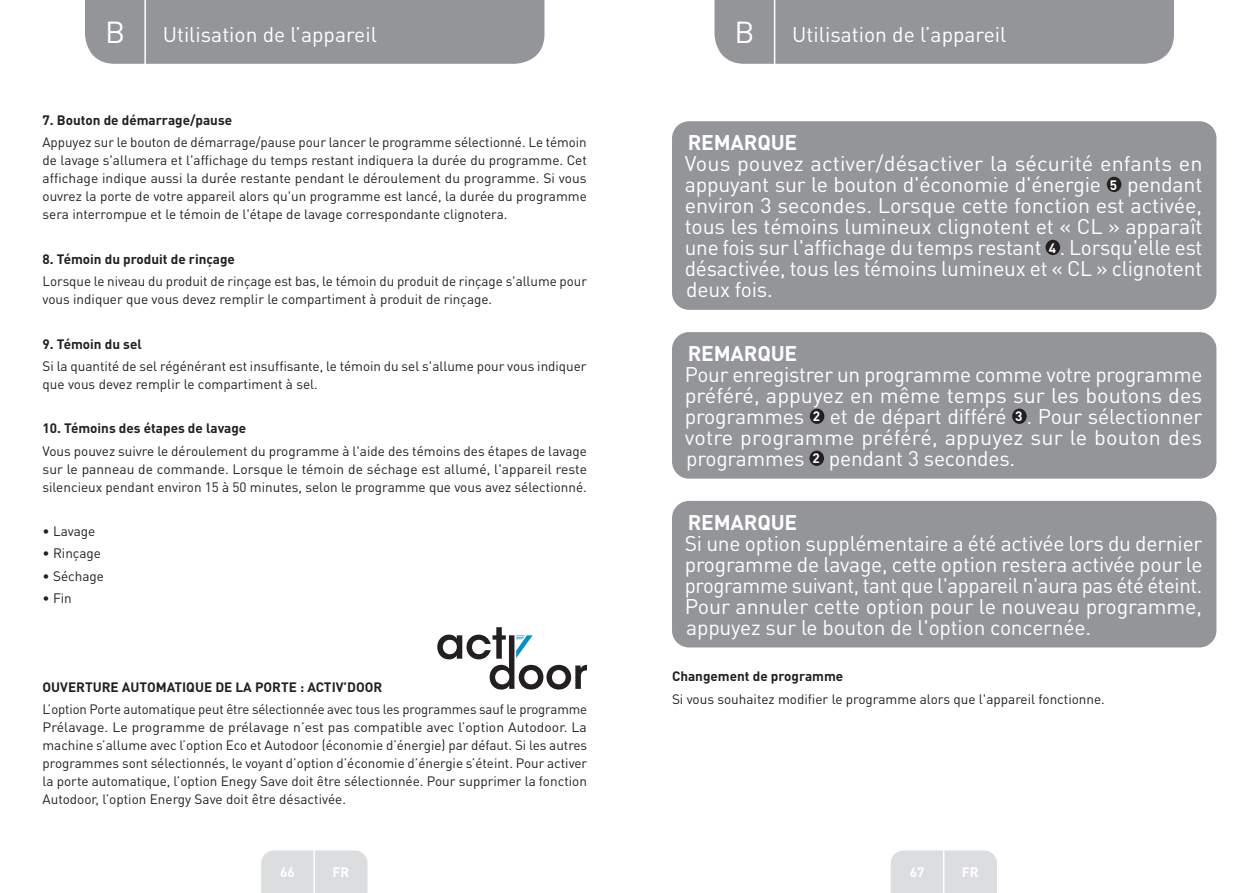
<style>
.page{position:relative;width:1259px;height:893px;background:#fff}
.page>*{position:absolute;margin:0;border:0;box-sizing:border-box;transform-origin:0 0}
.t1{font:30px "DIN Pro";color:#fff}
.Large_Text__3_2_mm{font:21px/21px "DIN Pro Regular";letter-spacing:-.01em;color:#fff;text-align:justify}
.t2{font:21px "DIN Pro";color:#fff}
.Large_Text__3_2_mm-2{font:21px "DIN Pro Bold";letter-spacing:-.01em;color:#fff}
.Large_Text__3_2_mm-3{font:13.5px/18px "DIN Pro Regular";color:#231f20;text-align:justify}
.Large_Text__3_2_mm-4{font:13.5px/18px "DIN Pro";color:#231f20;text-align:justify}
.Large_Text__3_2_mm-5{font:13.5px "DIN Pro Bold";color:#231f20}
.Large_Text__3_2_mm-6{font:700 13.5px "DIN Pro";color:#231f20}
.t3{font:700 13.5px "DIN Pro";color:#fff}
.t4{font:13.5px "DIN Pro Bold";color:#fff}
</style>
<div class="page">
<div style="left:85px;top:0;width:459px;height:64px;background:#939598"></div>
<div style="left:714px;top:0;width:460px;height:64px;background:#939598"></div>
<div style="left:261px;top:850px;width:106px;height:43px;background:#dcdddf"></div>
<div style="left:890px;top:850px;width:107px;height:43px;background:#dcdddf"></div>
<hr style="left:313px;top:833px;width:2px;height:60px;background:#fff">
<hr style="left:943px;top:833px;width:1px;height:60px;background:#fff">
<hr style="left:144px;top:0;width:2px;height:66px;background:#fff">
<hr style="left:774px;top:0;width:1px;height:66px;background:#fff">
<div style="left:672px;top:121px;width:544px;height:189px;background:#939598;border-radius:17px"></div>
<div style="left:1106px;top:177px;width:15px;height:15px;background:#231f20;border-radius:50%"></div>
<div style="left:1045px;top:240px;width:15px;height:15px;background:#231f20;border-radius:50%"></div>
<div style="left:672px;top:332px;width:544px;height:147px;background:#939598;border-radius:17px"></div>
<div style="left:810px;top:409px;width:14px;height:15px;background:#231f20;border-radius:50%"></div>
<div style="left:1012px;top:409px;width:14px;height:15px;background:#231f20;border-radius:50%"></div>
<div style="left:809px;top:451px;width:15px;height:15px;background:#231f20;border-radius:50%"></div>
<div style="left:672px;top:501px;width:544px;height:146px;background:#939598;border-radius:17px"></div>
<svg style="left:437px;top:627px;width:150px;height:63px"></svg>
<h1 class="t1" style="left:105px;top:11px;width:22px">B</h1>
<h2 class="t2" style="left:163px;top:20px;width:216px">Utilisation de l’appareil</h2>
<h1 class="t1" style="left:734px;top:11px;width:22px">B</h1>
<h2 class="t2" style="left:792px;top:20px;width:216px">Utilisation de l’appareil</h2>
<p class="Large_Text__3_2_mm-5" style="left:43px;top:111px;width:191px">7. Bouton de démarrage/pause</p>
<p class="Large_Text__3_2_mm-3" style="left:43px;top:133px;width:546px">Appuyez sur le bouton de démarrage/pause pour lancer le programme sélectionné. Le témoin de lavage s'allumera et l'affichage du temps restant indiquera la durée du programme. Cet affichage indique aussi la durée restante pendant le déroulement du programme. Si vous ouvrez la porte de votre appareil alors qu'un programme est lancé, la durée du programme sera interrompue et le témoin de l'étape de lavage correspondante clignotera.</p>
<p class="Large_Text__3_2_mm-5" style="left:43px;top:250px;width:194px">8. Témoin du produit de rinçage</p>
<p class="Large_Text__3_2_mm-3" style="left:43px;top:272px;width:546px">Lorsque le niveau du produit de rinçage est bas, le témoin du produit de rinçage s'allume pour vous indiquer que vous devez remplir le compartiment à produit de rinçage.</p>
<p class="Large_Text__3_2_mm-5" style="left:43px;top:335px;width:101px">9. Témoin du sel</p>
<p class="Large_Text__3_2_mm-3" style="left:43px;top:357px;width:545px">Si la quantité de sel régénérant est insuffisante, le témoin du sel s'allume pour vous indiquer que vous devez remplir le compartiment à sel.</p>
<p class="Large_Text__3_2_mm-5" style="left:43px;top:420px;width:205px">10. Témoins des étapes de lavage</p>
<p class="Large_Text__3_2_mm-3" style="left:43px;top:441px;width:546px">Vous pouvez suivre le déroulement du programme à l'aide des témoins des étapes de lavage sur le panneau de commande. Lorsque le témoin de séchage est allumé, l'appareil reste silencieux pendant environ 15 à 50 minutes, selon le programme que vous avez sélectionné.</p>
<p class="Large_Text__3_2_mm-3" style="left:43px;top:522px;width:54px">• Lavage</p>
<p class="Large_Text__3_2_mm-3" style="left:43px;top:544px;width:60px">• Rinçage</p>
<p class="Large_Text__3_2_mm-3" style="left:43px;top:566px;width:63px">• Séchage</p>
<p class="Large_Text__3_2_mm-3" style="left:43px;top:589px;width:31px">• Fin</p>
<p class="Large_Text__3_2_mm-6" style="left:43px;top:678px;width:341px">OUVERTURE AUTOMATIQUE DE LA PORTE : ACTIV’DOOR</p>
<p class="Large_Text__3_2_mm-4" style="left:43px;top:700px;width:546px">L’option Porte automatique peut être sélectionnée avec tous les programmes sauf le programme Prélavage. Le programme de prélavage n’est pas compatible avec l’option Autodoor. La machine s’allume avec l’option Eco et Autodoor (économie d’énergie) par défaut. Si les autres programmes sont sélectionnés, le voyant d’option d’économie d’énergie s’éteint. Pour activer la porte automatique, l’option Enegy Save doit être sélectionnée. Pour supprimer la fonction Autodoor, l’option Energy Save doit être désactivée.</p>
<p class="Large_Text__3_2_mm-2" style="left:688px;top:129px;width:111px">REMARQUE</p>
<p class="Large_Text__3_2_mm" style="left:685px;top:153px;width:519px">Vous pouvez activer/désactiver la sécurité enfants en appuyant sur le bouton d'économie d'énergie</p>
<p class="Large_Text__3_2_mm" style="left:685px;top:174px;width:519px;text-indent:442px">pendant environ 3 secondes. Lorsque cette fonction est activée, tous les témoins lumineux clignotent et « CL » apparaît une fois sur l'affichage du temps restant</p>
<p class="t4" style="left:1110px;top:176px;width:9px">5</p>
<p class="Large_Text__3_2_mm" style="left:685px;top:237px;width:519px;text-indent:375px">. Lorsqu'elle est désactivée, tous les témoins lumineux et « CL » clignotent deux fois.</p>
<p class="t4" style="left:1048px;top:239px;width:9px">4</p>
<p class="Large_Text__3_2_mm-2" style="left:688px;top:339px;width:111px">REMARQUE</p>
<p class="Large_Text__3_2_mm" style="left:685px;top:363px;width:519px">Pour enregistrer un programme comme votre programme préféré, appuyez en même temps sur les boutons des programmes</p>
<p class="Large_Text__3_2_mm" style="left:685px;top:405px;width:519px;text-indent:342px">. Pour sélectionner votre programme préféré, appuyez sur le bouton des programmes</p>
<p class="t4" style="left:813px;top:408px;width:9px">2</p>
<p class="Large_Text__3_2_mm" style="left:830px;top:405px;width:178px">et de départ différé</p>
<p class="t4" style="left:1015px;top:408px;width:9px">3</p>
<p class="t4" style="left:812px;top:450px;width:9px">2</p>
<p class="Large_Text__3_2_mm" style="left:829px;top:447px;width:188px">pendant 3 secondes.</p>
<p class="Large_Text__3_2_mm-2" style="left:688px;top:508px;width:111px">REMARQUE</p>
<p class="Large_Text__3_2_mm" style="left:685px;top:532px;width:519px">Si une option supplémentaire a été activée lors du dernier programme de lavage, cette option restera activée pour le programme suivant, tant que l'appareil n'aura pas été éteint.<br>Pour annuler cette option pour le nouveau programme, appuyez sur le bouton de l'option concernée.</p>
<p class="Large_Text__3_2_mm-5" style="left:672px;top:667px;width:173px">Changement de programme</p>
<p class="Large_Text__3_2_mm-3" style="left:672px;top:689px;width:434px">Si vous souhaitez modifier le programme alors que l'appareil fonctionne.</p>
<p class="t3" style="left:280px;top:862px;width:16px">66</p>
<p class="t3" style="left:332px;top:862px;width:18px">FR</p>
<p class="t3" style="left:909px;top:862px;width:16px">67</p>
<p class="t3" style="left:962px;top:862px;width:18px">FR</p>
</div>
